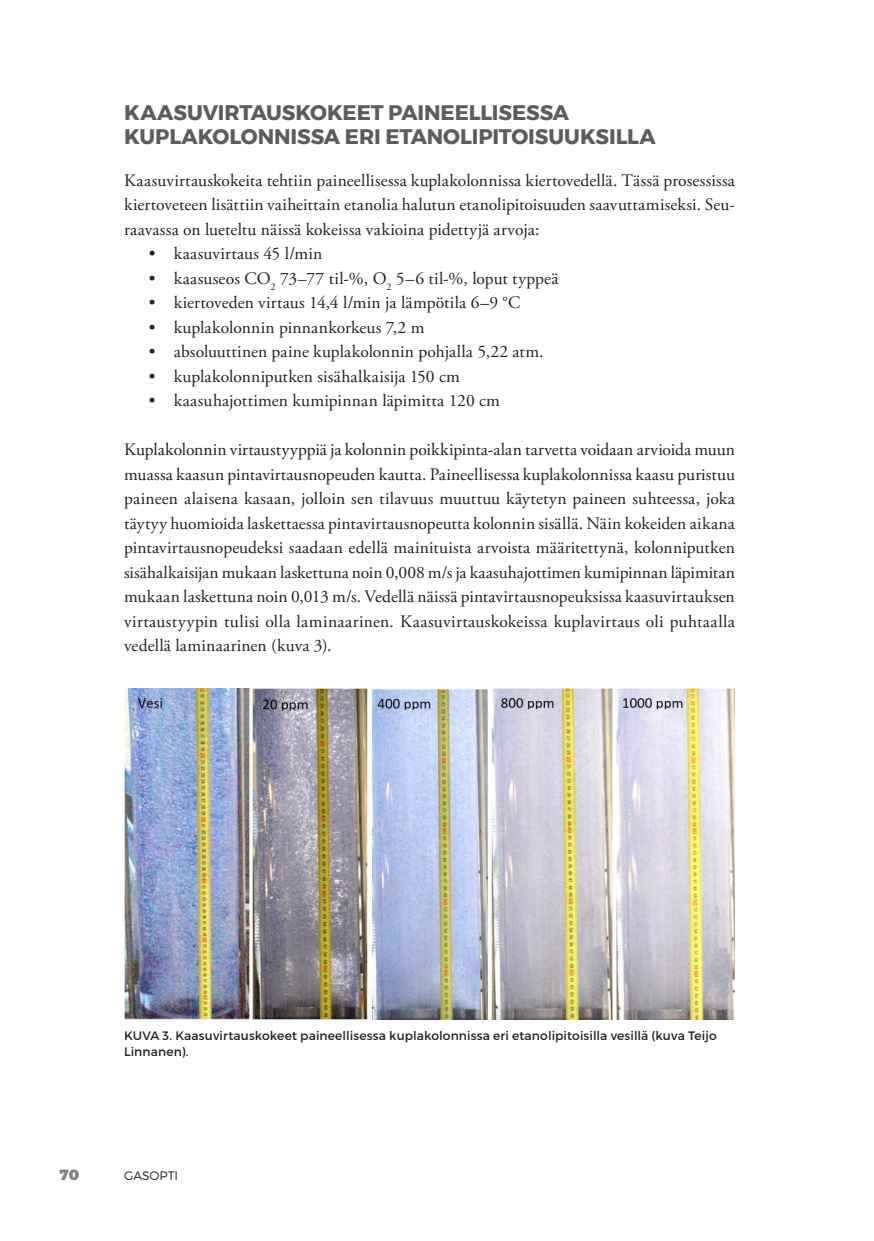
<style>
.page{position:relative;width:874px;height:1241px;background:#fff}
.page>*{position:absolute;margin:0;border:0;box-sizing:border-box;transform-origin:0 0}
.t1{font:700 21px/24.5px "Montserrat";letter-spacing:-.005em;color:#5b5d5d}
.t2{font:17.5px/24.5px "Adobe Garamond Pro";letter-spacing:.01em;color:#231f20;text-align:justify}
.t3{font:900 14.7px "Montserrat";color:#818080}
.t4{font:12.25px/15.8px "Montserrat";letter-spacing:.01em;color:#231f20}
.t5{font:300 12.25px "Montserrat";color:#231f20}
</style>
<div class="page">
<img style="left:124px;top:688px;width:610px;height:330px">
<p class="t1" style="left:124px;top:100px;width:532px">KAASUVIRTAUSKOKEET PAINEELLISESSA<br>KUPLAKOLONNISSA ERI ETANOLIPITOISUUKSILLA</p>
<p class="t2" style="left:124px;top:168px;width:612px">Kaasuvirtauskokeita tehtiin paineellisessa kuplakolonnissa kiertovedellä. Tässä prosessissa kiertoveteen lisättiin vaiheittain etanolia halutun etanolipitoisuuden saavuttamiseksi. Seu&shy;raavassa on lueteltu näissä kokeissa vakioina pidettyjä arvoja:</p>
<p class="t2" style="left:149px;top:242px;width:175px">• kaasuvirtaus 45 l/min</p>
<p class="t2" style="left:149px;top:266px;width:411px">• kaasuseos CO<sub>2</sub> 73–77 til-%, O<sub>2</sub> 5–6 til-%, loput typpeä</p>
<p class="t2" style="left:149px;top:291px;width:372px">• kiertoveden virtaus 14,4 l/min ja lämpötila 6–9 °C</p>
<p class="t2" style="left:149px;top:315px;width:277px">• kuplakolonnin pinnankorkeus 7,2 m</p>
<p class="t2" style="left:149px;top:340px;width:396px">• absoluuttinen paine kuplakolonnin pohjalla 5,22 atm.</p>
<p class="t2" style="left:149px;top:364px;width:312px">• kuplakolonniputken sisähalkaisija 150 cm</p>
<p class="t2" style="left:149px;top:389px;width:352px">• kaasuhajottimen kumipinnan läpimitta 120 cm</p>
<p class="t2" style="left:124px;top:438px;width:612px">Kuplakolonnin virtaustyyppiä ja kolonnin poikkipinta-alan tarvetta voidaan arvioida muun muassa kaasun pintavirtausnopeuden kautta. Paineellisessa kuplakolonnissa kaasu puristuu paineen alaisena kasaan, jolloin sen tilavuus muuttuu käytetyn paineen suhteessa, joka täytyy huomioida laskettaessa pintavirtausnopeutta kolonnin sisällä. Näin kokeiden aikana pintavirtausnopeudeksi saadaan edellä mainituista arvoista määritettynä, kolonniputken sisähalkaisijan mukaan laskettuna noin 0,008 m/s ja kaasuhajottimen kumipinnan läpimitan mukaan laskettuna noin 0,013 m/s. Vedellä näissä pintavirtausnopeuksissa kaasuvirtauksen virtaustyypin tulisi olla laminaarinen. Kaasuvirtauskokeissa kuplavirtaus oli puhtaalla vedellä laminaarinen (kuva 3).</p>
<p class="t4" style="left:124px;top:1027px;width:593px">KUVA 3. Kaasuvirtauskokeet paineellisessa kuplakolonnissa eri etanolipitoisilla vesillä (kuva Teijo<br>Linnanen).</p>
<p class="t3" style="left:60px;top:1165px;width:21px">70</p>
<p class="t5" style="left:124px;top:1167px;width:55px">GASOPTI</p>
</div>
